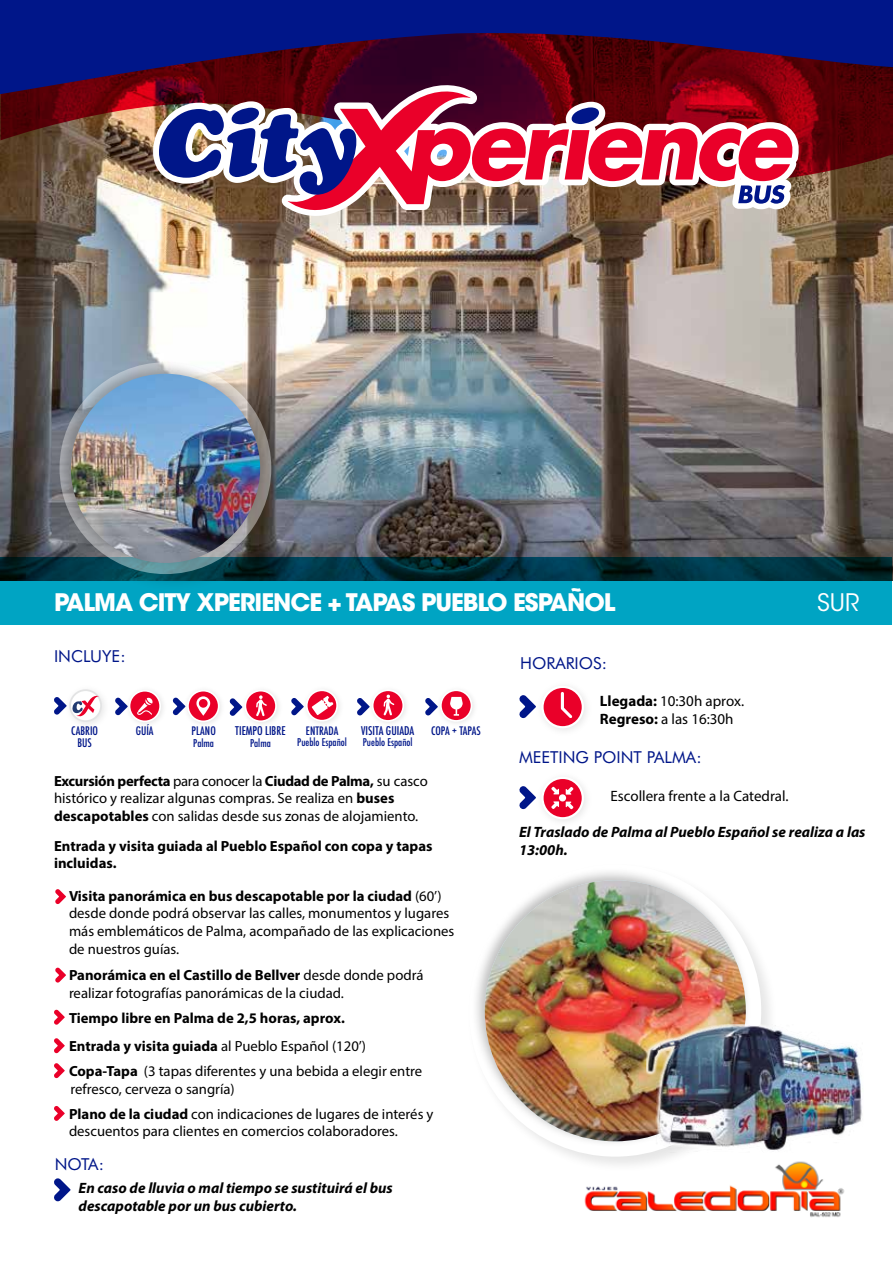
<style>
.page{position:relative;width:893px;height:1263px;background:#fff}
.page>*{position:absolute;margin:0;border:0;box-sizing:border-box;transform-origin:0 0}
.t1{font:700 24px "ITC Avant Garde Std";letter-spacing:-.04em;color:#fff}
.t2{font:24px "ITC Avant Garde Std";color:#fff}
.t3{font:16.5px "Futura BT";color:#001689}
.t4{font:italic 700 15px/18px "Myriad Pro";color:#000}
.t5{font:15px/18px "Myriad Pro";color:#000}
.t6{font:14.7px/17.5px "Myriad Pro";color:#000}
.t7{font:700 14.7px/17.7px "Myriad Pro";color:#000}
.t8{font:500 condensed 11.7px "Futura";color:#001689}
.t9{font:500 condensed 11.55px/11.7px "Futura";color:#001689;text-align:center}
.t10{font:500 condensed 11.4px "Futura";color:#001689}
.t11{font:500 condensed 10.5px "Futura";color:#001689}
.t12{font:500 condensed 10.35px "Futura";color:#001689}
.s1{font-weight:700}
.s2{font-weight:400}
</style>
<div class="page">
<img style="left:0;top:94px;width:893px;height:486px">
<svg style="left:1px;top:94px;width:892px;height:91px;background:#6d3228"></svg>
<svg style="left:0;top:0;width:893px;height:94px;background:#180f63"></svg>
<img style="left:147px;top:70px;width:661px;height:156px">
<img style="left:584px;top:1161px;width:261px;height:56px">
<svg style="left:0;top:557px;width:892px;height:68px;background:#008099"></svg>
<svg style="left:519px;top:695px;width:16px;height:23px"></svg>
<svg style="left:541px;top:686px;width:43px;height:42px"></svg>
<div style="left:544px;top:688px;width:38px;height:38px;background:#ea0029;border-radius:50%"></div>
<svg style="left:561px;top:692px;width:11px;height:26px"></svg>
<svg style="left:519px;top:786px;width:16px;height:23px"></svg>
<svg style="left:541px;top:777px;width:43px;height:42px"></svg>
<div style="left:544px;top:779px;width:38px;height:38px;background:#ea0029;border-radius:50%"></div>
<svg style="left:551px;top:787px;width:8px;height:7px"></svg>
<svg style="left:551px;top:801px;width:8px;height:8px"></svg>
<div style="left:559px;top:794px;width:7px;height:7px;background:#fff;border-radius:50%"></div>
<svg style="left:566px;top:787px;width:7px;height:7px"></svg>
<svg style="left:566px;top:801px;width:7px;height:8px"></svg>
<div style="left:466px;top:861px;width:313px;height:313px;background:#000;opacity:.26"></div>
<div style="left:471px;top:867px;width:281px;height:281px;background:#000;opacity:.26"></div>
<img style="left:485px;top:880px;width:261px;height:261px;border-radius:131px">
<svg style="left:55px;top:889px;width:11px;height:15px"></svg>
<svg style="left:55px;top:968px;width:11px;height:14px"></svg>
<svg style="left:54px;top:1010px;width:11px;height:15px"></svg>
<svg style="left:54px;top:1038px;width:11px;height:15px"></svg>
<img style="left:647px;top:1025px;width:215px;height:127px">
<svg style="left:54px;top:1063px;width:11px;height:15px"></svg>
<div style="left:57px;top:360px;width:233px;height:232px;background:#000;opacity:.26"></div>
<div style="left:56px;top:360px;width:210px;height:210px;background:#000;opacity:.26"></div>
<img style="left:71px;top:374px;width:189px;height:189px;border-radius:95px">
<svg style="left:69px;top:689px;width:33px;height:33px"></svg>
<div style="left:71px;top:691px;width:29px;height:29px;background:#fff;border-radius:50%"></div>
<svg style="left:54px;top:693px;width:45px;height:25px"></svg>
<svg style="left:129px;top:690px;width:32px;height:32px"></svg>
<div style="left:130px;top:692px;width:29px;height:28px;background:#ea0029;border-radius:50%"></div>
<svg style="left:137px;top:697px;width:16px;height:18px"></svg>
<svg style="left:115px;top:698px;width:13px;height:17px"></svg>
<svg style="left:172px;top:698px;width:11px;height:17px"></svg>
<svg style="left:244px;top:690px;width:33px;height:32px"></svg>
<div style="left:246px;top:691px;width:29px;height:29px;background:#ea0029;border-radius:50%"></div>
<svg style="left:187px;top:690px;width:33px;height:32px"></svg>
<div style="left:189px;top:691px;width:29px;height:29px;background:#ea0029;border-radius:50%"></div>
<svg style="left:196px;top:696px;width:14px;height:20px"></svg>
<svg style="left:229px;top:698px;width:13px;height:18px"></svg>
<svg style="left:372px;top:689px;width:32px;height:33px"></svg>
<div style="left:373px;top:691px;width:29px;height:29px;background:#ea0029;border-radius:50%"></div>
<svg style="left:357px;top:698px;width:13px;height:17px"></svg>
<svg style="left:256px;top:695px;width:11px;height:21px"></svg>
<svg style="left:384px;top:695px;width:10px;height:20px"></svg>
<svg style="left:306px;top:689px;width:32px;height:32px"></svg>
<div style="left:308px;top:691px;width:28px;height:29px;background:#ea0029;border-radius:50%"></div>
<svg style="left:291px;top:698px;width:13px;height:17px"></svg>
<svg style="left:312px;top:696px;width:21px;height:19px"></svg>
<svg style="left:440px;top:689px;width:32px;height:33px"></svg>
<div style="left:442px;top:691px;width:29px;height:29px;background:#ea0029;border-radius:50%"></div>
<svg style="left:425px;top:698px;width:13px;height:17px"></svg>
<svg style="left:450px;top:697px;width:13px;height:19px"></svg>
<svg style="left:54px;top:1106px;width:11px;height:15px"></svg>
<svg style="left:54px;top:1178px;width:17px;height:23px"></svg>
<h1 class="t1" style="left:54px;top:586px;width:563px">PALMA CITY XPERIENCE + TAPAS PUEBLO ESPAÑOL</h1>
<h1 class="t2" style="left:817px;top:588px;width:44px">SUR</h1>
<p class="t3" style="left:54px;top:646px;width:73px">INCLUYE:</p>
<p class="t9" style="left:71px;top:725px;width:29px">CABRIO<br>BUS</p>
<p class="t10" style="left:136px;top:723px;width:19px">GUÍA</p>
<p class="t8" style="left:235px;top:723px;width:52px">TIEMPO LIBRE</p>
<p class="t10" style="left:191px;top:723px;width:26px">PLANO</p>
<p class="t11" style="left:193px;top:736px;width:22px">Palma</p>
<p class="t11" style="left:250px;top:736px;width:22px">Palma</p>
<p class="t10" style="left:306px;top:723px;width:34px">ENTRADA</p>
<p class="t12" style="left:297px;top:736px;width:51px">Pueblo Español</p>
<p class="t8" style="left:361px;top:723px;width:54px">VISITA GUIADA</p>
<p class="t12" style="left:363px;top:736px;width:51px">Pueblo Español</p>
<p class="t10" style="left:431px;top:723px;width:51px">COPA + TAPAS</p>
<p class="t6" style="left:54px;top:772px;width:375px"><span class="s1">Excursión perfecta</span> para conocer la <span class="s1">Ciudad de Palma,</span> su casco histórico y realizar algunas compras. Se realiza en <span class="s1">buses descapotables</span> con salidas desde sus zonas de alojamiento.</p>
<p class="t7" style="left:54px;top:836px;width:380px">Entrada y visita guiada al Pueblo Español con copa y tapas incluidas.</p>
<p class="t6" style="left:69px;top:887px;width:387px"><span class="s1">Visita panorámica en bus descapotable por la ciudad</span> (60’) desde donde podrá observar las calles, monumentos y lugares más emblemáticos de Palma, acompañado de las explicaciones de nuestros guías.</p>
<p class="t6" style="left:69px;top:966px;width:356px"><span class="s1">Panorámica en el Castillo de Bellver</span> desde donde podrá realizar fotografías panorámicas de la ciudad.</p>
<p class="t7" style="left:69px;top:1003px;width:299px;line-height:28.2px">Tiempo libre en Palma de 2,5 horas, aprox.<br>Entrada y visita guiada <span class="s2">al Pueblo Español (120’)</span></p>
<p class="t6" style="left:69px;top:1062px;width:355px"><span class="s1">Copa-Tapa</span> (3 tapas diferentes y una bebida a elegir entre refresco, cerveza o sangría)</p>
<p class="t6" style="left:69px;top:1105px;width:366px"><span class="s1">Plano de la ciudad</span> con indicaciones de lugares de interés y descuentos para clientes en comercios colaboradores.</p>
<p class="t3" style="left:55px;top:1154px;width:51px">NOTA:</p>
<p class="t4" style="left:79px;top:1178px;width:316px">En caso de lluvia o mal tiempo se sustituirá el bus descapotable por un bus cubierto.</p>
<p class="t3" style="left:520px;top:653px;width:88px">HORARIOS:</p>
<p class="t5" style="left:600px;top:692px;width:146px"><span class="s1">Llegada:</span> 10:30h aprox.<br><span class="s1">Regreso:</span> a las 16:30h</p>
<p class="t3" style="left:519px;top:747px;width:184px">MEETING POINT PALMA:</p>
<p class="t5" style="left:610px;top:787px;width:180px">Escollera frente a la Catedral.</p>
<p class="t4" style="left:519px;top:823px;width:348px">El Traslado de Palma al Pueblo Español se realiza a las<br>13:00h.</p>
</div>
